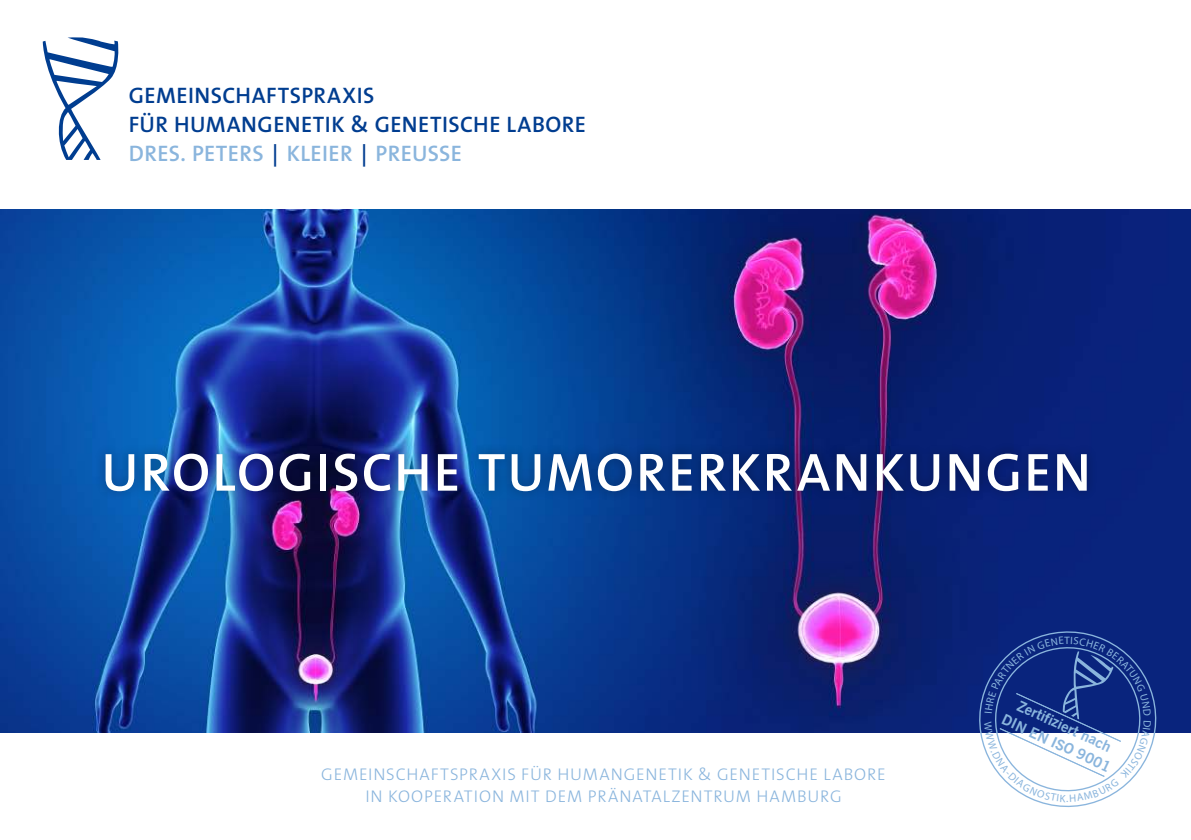
<style>
.page{position:relative;width:1191px;height:840px;background:#fff}
.page>*{position:absolute;margin:0;border:0;box-sizing:border-box;transform-origin:0 0}
.t1{font:600 54px "The Sans";letter-spacing:.035em;color:#fff}
.t2{font:600 22.4px/29.2px "The Sans";letter-spacing:.02em;color:#003d90}
.t3{font:300 17px/22px "The Sans";letter-spacing:.05em;color:#8ab5dd;text-align:center}
.t4{font:700 14.8px/18.8px "News Gothic BT";color:#8ab5dd;text-align:center}
.t5{font:10.8px "Myriad";color:#8ab5dd}
.s1{color:#8ab5dd}
</style>
<div class="page">
<img style="left:0;top:210px;width:1191px;height:521px">
<div style="left:94px;top:442px;width:1003px;height:60px;background:#000;opacity:.3"></div>
<svg style="left:43px;top:37px;width:76px;height:123px"></svg>
<svg style="left:949px;top:601px;width:237px;height:207px"></svg>
<svg style="left:984px;top:636px;width:167px;height:165px"></svg>
<h2 class="t2" style="left:129px;top:80px;width:458px">GEMEINSCHAFTSPRAXIS<br>FÜR HUMANGENETIK &amp; GENETISCHE LABORE<br><span class="s1">DRES. PETERS</span> | <span class="s1">KLEIER</span> | <span class="s1">PREUSSE</span></h2>
<h1 class="t1" style="left:101px;top:427px;width:991px">UROLOGISCHE TUMORERKRANKUNGEN</h1>
<p class="t3" style="left:321px;top:762px;width:566px">GEMEINSCHAFTSPRAXIS FÜR HUMANGENETIK &amp; GENETISCHE LABORE<br>IN KOOPERATION MIT DEM PRÄNATALZENTRUM HAMBURG</p>
<p class="t4" style="left:1015px;top:692px;width:119px;rotate:25deg">Zertifiziert nach<br>DIN EN ISO 9001</p>
<p class="t5" style="left:1066px;top:792px;width:4px">.</p>
</div>
